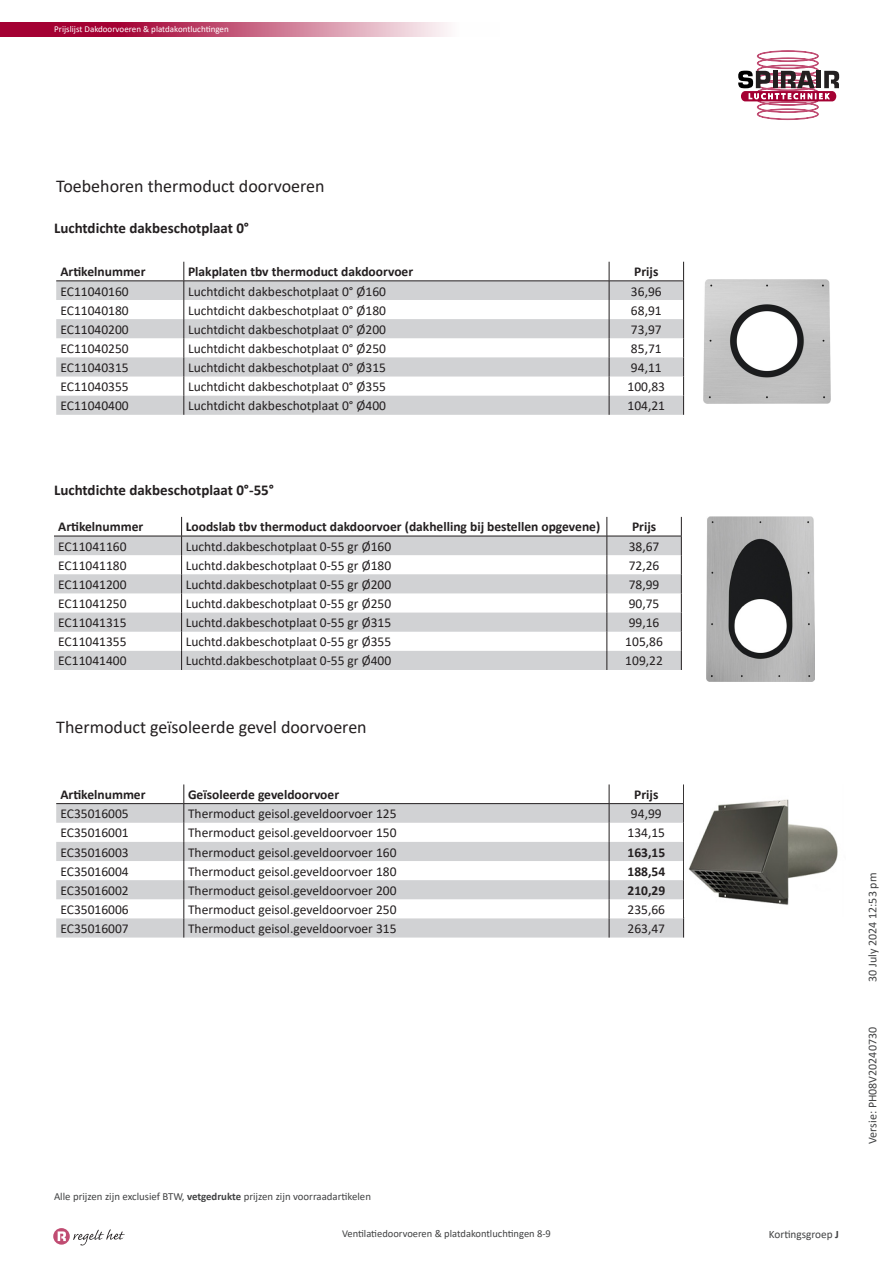
<style>
.page{position:relative;width:893px;height:1263px;background:#fff}
.page>*{position:absolute;margin:0;border:0;box-sizing:border-box;transform-origin:0 0}
.Standaard{font:18px "Calibri";color:#231f20}
.tabel{font:700 15px "Calibri";color:#231f20}
.tabel-2{font:13.5px "Calibri";color:#231f20}
.kop{font:13.5px "Calibri";color:#231f20}
.Kop_6{font:700 13.5px "Calibri";color:#231f20}
.kop-2{font:700 13.5px "Calibri";color:#231f20}
.tabel-3{font:700 13.5px "Calibri";color:#231f20}
.t1{font:12px "Calibri";color:#414243}
.t2{font:11.25px "Calibri";color:#414243}
.t3{font:10.8px "Calibri";color:#414243}
.t4{font:10.5px "Calibri";color:#414243}
.t5{font:9px "Calibri";color:#fff}
.s1{font-weight:700}
</style>
<div class="page">
<svg style="left:738px;top:51px;width:101px;height:69px"></svg>
<svg style="left:0;top:22px;width:448px;height:15px;background:#c35a7a"></svg>
<svg style="left:56px;top:804px;width:627px;height:133px;fill:#d1d2d4"></svg>
<hr style="left:56px;top:803px;width:128px;height:1px;background:#231f20">
<hr style="left:184px;top:803px;width:425px;height:1px;background:#231f20">
<hr style="left:609px;top:803px;width:75px;height:1px;background:#231f20">
<svg style="left:683px;top:784px;width:1px;height:153px"></svg>
<svg style="left:184px;top:784px;width:1px;height:153px"></svg>
<svg style="left:609px;top:784px;width:1px;height:153px"></svg>
<img style="left:703px;top:280px;width:128px;height:124px">
<img style="left:707px;top:517px;width:108px;height:165px">
<svg style="left:53px;top:1228px;width:17px;height:16px"></svg>
<svg style="left:58px;top:1231px;width:8px;height:10px"></svg>
<svg style="left:73px;top:1229px;width:52px;height:16px"></svg>
<img style="left:688px;top:799px;width:150px;height:106px">
<svg style="left:56px;top:282px;width:627px;height:133px;fill:#d1d2d4"></svg>
<hr style="left:56px;top:281px;width:128px;height:1px;background:#231f20">
<hr style="left:184px;top:281px;width:425px;height:1px;background:#231f20">
<hr style="left:609px;top:281px;width:75px;height:1px;background:#231f20">
<svg style="left:683px;top:262px;width:1px;height:153px"></svg>
<svg style="left:184px;top:262px;width:1px;height:153px"></svg>
<svg style="left:609px;top:262px;width:1px;height:153px"></svg>
<svg style="left:54px;top:537px;width:627px;height:133px;fill:#d1d2d4"></svg>
<hr style="left:54px;top:536px;width:128px;height:1px;background:#231f20">
<hr style="left:182px;top:536px;width:425px;height:1px;background:#231f20">
<hr style="left:607px;top:536px;width:74px;height:1px;background:#231f20">
<svg style="left:681px;top:517px;width:1px;height:153px"></svg>
<svg style="left:181px;top:517px;width:1px;height:153px"></svg>
<svg style="left:607px;top:517px;width:1px;height:153px"></svg>
<p class="t5" style="left:54px;top:23px;width:176px">Prijslijst Dakdoorvoeren &amp; platdakontluchtingen</p>
<p class="Standaard" style="left:56px;top:174px;width:270px">Toebehoren thermoduct doorvoeren</p>
<p class="tabel" style="left:54px;top:218px;width:197px">Luchtdichte dakbeschotplaat 0°</p>
<p class="kop-2" style="left:60px;top:262px;width:87px">Artikelnummer</p>
<p class="Kop_6" style="left:188px;top:262px;width:227px">Plakplaten tbv thermoduct dakdoorvoer</p>
<p class="kop-2" style="left:634px;top:262px;width:26px">Prijs</p>
<p class="kop" style="left:60px;top:282px;width:70px">EC11040160</p>
<p class="tabel-2" style="left:188px;top:282px;width:200px">Luchtdicht dakbeschotplaat 0° Ø160</p>
<p class="tabel-2" style="left:631px;top:282px;width:32px">36,96</p>
<p class="kop" style="left:60px;top:301px;width:70px">EC11040180</p>
<p class="tabel-2" style="left:188px;top:301px;width:200px">Luchtdicht dakbeschotplaat 0° Ø180</p>
<p class="tabel-2" style="left:631px;top:301px;width:32px">68,91</p>
<p class="kop" style="left:60px;top:320px;width:70px">EC11040200</p>
<p class="tabel-2" style="left:188px;top:320px;width:200px">Luchtdicht dakbeschotplaat 0° Ø200</p>
<p class="tabel-2" style="left:631px;top:320px;width:32px">73,97</p>
<p class="kop" style="left:60px;top:339px;width:70px">EC11040250</p>
<p class="tabel-2" style="left:188px;top:339px;width:200px">Luchtdicht dakbeschotplaat 0° Ø250</p>
<p class="tabel-2" style="left:631px;top:339px;width:32px">85,71</p>
<p class="kop" style="left:60px;top:358px;width:70px">EC11040315</p>
<p class="tabel-2" style="left:188px;top:358px;width:200px">Luchtdicht dakbeschotplaat 0° Ø315</p>
<p class="tabel-2" style="left:631px;top:358px;width:32px">94,11</p>
<p class="kop" style="left:60px;top:377px;width:70px">EC11040355</p>
<p class="tabel-2" style="left:188px;top:377px;width:200px">Luchtdicht dakbeschotplaat 0° Ø355</p>
<p class="tabel-2" style="left:628px;top:377px;width:39px">100,83</p>
<p class="kop" style="left:60px;top:396px;width:70px">EC11040400</p>
<p class="tabel-2" style="left:188px;top:396px;width:200px">Luchtdicht dakbeschotplaat 0° Ø400</p>
<p class="tabel-2" style="left:628px;top:396px;width:39px">104,21</p>
<p class="tabel" style="left:54px;top:479px;width:221px">Luchtdichte dakbeschotplaat 0°-55°</p>
<p class="kop-2" style="left:58px;top:517px;width:87px">Artikelnummer</p>
<p class="Kop_6" style="left:186px;top:517px;width:416px">Loodslab tbv thermoduct dakdoorvoer (dakhelling bij bestellen opgevene)</p>
<p class="kop-2" style="left:632px;top:517px;width:26px">Prijs</p>
<p class="kop" style="left:58px;top:537px;width:70px">EC11041160</p>
<p class="tabel-2" style="left:186px;top:537px;width:207px">Luchtd.dakbeschotplaat 0-55 gr Ø160</p>
<p class="tabel-2" style="left:629px;top:537px;width:32px">38,67</p>
<p class="kop" style="left:58px;top:556px;width:70px">EC11041180</p>
<p class="tabel-2" style="left:186px;top:556px;width:207px">Luchtd.dakbeschotplaat 0-55 gr Ø180</p>
<p class="tabel-2" style="left:629px;top:556px;width:32px">72,26</p>
<p class="kop" style="left:58px;top:575px;width:70px">EC11041200</p>
<p class="tabel-2" style="left:186px;top:575px;width:207px">Luchtd.dakbeschotplaat 0-55 gr Ø200</p>
<p class="tabel-2" style="left:629px;top:575px;width:32px">78,99</p>
<p class="kop" style="left:58px;top:594px;width:70px">EC11041250</p>
<p class="tabel-2" style="left:186px;top:594px;width:207px">Luchtd.dakbeschotplaat 0-55 gr Ø250</p>
<p class="tabel-2" style="left:629px;top:594px;width:32px">90,75</p>
<p class="kop" style="left:58px;top:613px;width:70px">EC11041315</p>
<p class="tabel-2" style="left:186px;top:613px;width:207px">Luchtd.dakbeschotplaat 0-55 gr Ø315</p>
<p class="tabel-2" style="left:629px;top:613px;width:32px">99,16</p>
<p class="kop" style="left:58px;top:632px;width:70px">EC11041355</p>
<p class="tabel-2" style="left:186px;top:632px;width:207px">Luchtd.dakbeschotplaat 0-55 gr Ø355</p>
<p class="tabel-2" style="left:625px;top:632px;width:39px">105,86</p>
<p class="kop" style="left:58px;top:652px;width:70px">EC11041400</p>
<p class="tabel-2" style="left:186px;top:652px;width:207px">Luchtd.dakbeschotplaat 0-55 gr Ø400</p>
<p class="tabel-2" style="left:625px;top:652px;width:39px">109,22</p>
<p class="Standaard" style="left:56px;top:715px;width:312px">Thermoduct geïsoleerde gevel doorvoeren</p>
<p class="kop-2" style="left:60px;top:785px;width:87px">Artikelnummer</p>
<p class="Kop_6" style="left:188px;top:785px;width:153px">Geïsoleerde geveldoorvoer</p>
<p class="kop-2" style="left:634px;top:785px;width:26px">Prijs</p>
<p class="kop" style="left:60px;top:804px;width:70px">EC35016005</p>
<p class="tabel-2" style="left:188px;top:804px;width:210px">Thermoduct geisol.geveldoorvoer 125</p>
<p class="tabel-2" style="left:631px;top:804px;width:32px">94,99</p>
<p class="kop" style="left:60px;top:823px;width:70px">EC35016001</p>
<p class="tabel-2" style="left:188px;top:823px;width:210px">Thermoduct geisol.geveldoorvoer 150</p>
<p class="tabel-2" style="left:628px;top:823px;width:39px">134,15</p>
<p class="kop" style="left:60px;top:843px;width:70px">EC35016003</p>
<p class="tabel-2" style="left:188px;top:843px;width:210px">Thermoduct geisol.geveldoorvoer 160</p>
<p class="tabel-3" style="left:627px;top:842px;width:39px">163,15</p>
<p class="kop" style="left:60px;top:862px;width:70px">EC35016004</p>
<p class="tabel-2" style="left:188px;top:862px;width:210px">Thermoduct geisol.geveldoorvoer 180</p>
<p class="tabel-3" style="left:627px;top:862px;width:39px">188,54</p>
<p class="kop" style="left:60px;top:881px;width:70px">EC35016002</p>
<p class="tabel-2" style="left:188px;top:881px;width:210px">Thermoduct geisol.geveldoorvoer 200</p>
<p class="tabel-3" style="left:627px;top:881px;width:39px">210,29</p>
<p class="kop" style="left:60px;top:900px;width:70px">EC35016006</p>
<p class="tabel-2" style="left:188px;top:900px;width:210px">Thermoduct geisol.geveldoorvoer 250</p>
<p class="tabel-2" style="left:628px;top:900px;width:39px">235,66</p>
<p class="kop" style="left:60px;top:919px;width:70px">EC35016007</p>
<p class="tabel-2" style="left:188px;top:919px;width:210px">Thermoduct geisol.geveldoorvoer 315</p>
<p class="tabel-2" style="left:628px;top:919px;width:39px">263,47</p>
<p class="t3" style="left:54px;top:1189px;width:319px">Alle prijzen zijn exclusief BTW, <span class="s1">vetgedrukte</span> prijzen zijn voorraadartikelen</p>
<p class="t4" style="left:342px;top:1226px;width:210px">Ventilatiedoorvoeren &amp; platdakontluchtingen 8-9</p>
<p class="t1" style="left:864px;top:982px;width:111px;rotate:-90deg">30 July 2024 12:53 pm</p>
<p class="t1" style="left:864px;top:1144px;width:118px;rotate:-90deg">Versie: PH08V20240730</p>
<p class="t2" style="left:769px;top:1226px;width:72px">Kortingsgroep <span class="s1">J</span></p>
</div>
